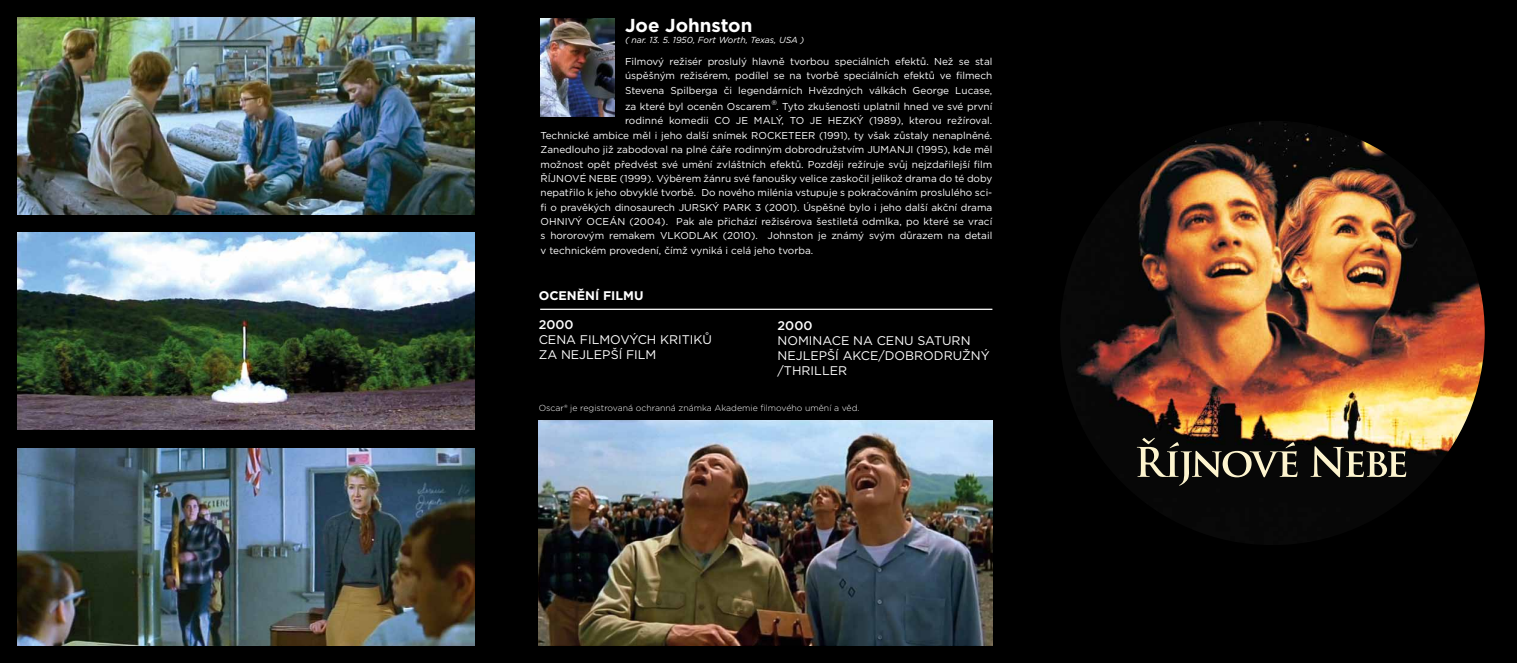
<style>
.page{position:relative;width:1517px;height:663px;background:#000}
.page>*{position:absolute;margin:0;border:0;box-sizing:border-box;transform-origin:0 0}
.t1{font:700 18.75px "Gotham";color:#fff}
.t2{font:12.5px/15px "Gotham";color:#fff}
.t3{font:700 12.5px "Gotham";color:#fff}
.t4{font:500 12.5px "Gotham";color:#fff}
.t5{font:10px/14.4px "Gotham";color:#fff;text-align:justify}
.t6{font:300 8.75px "Gotham";color:#fff}
.t7{font:italic 8.75px "Gotham";color:#fff}
.s1{font-weight:300;font-size:13.75px}
</style>
<div class="page">
<img style="left:540px;top:19px;width:74px;height:98px">
<hr style="left:540px;top:308px;width:452px;height:2px;background:#fff">
<img style="left:18px;top:18px;width:456px;height:196px">
<img style="left:18px;top:448px;width:456px;height:197px">
<img style="left:18px;top:232px;width:456px;height:197px">
<img style="left:539px;top:420px;width:453px;height:225px">
<img style="left:1060px;top:121px;width:424px;height:424px;border-radius:212px">
<svg style="left:1137px;top:438px;width:160px;height:47px"></svg>
<svg style="left:1310px;top:446px;width:96px;height:31px"></svg>
<h1 class="t1" style="left:625px;top:13px;width:129px">Joe Johnston</h1>
<p class="t7" style="left:625px;top:35px;width:181px">( nar. 13. 5. 1950, Fort Worth, Texas, USA )</p>
<p class="t5" style="left:625px;top:54px;width:369px">Filmový režisér proslulý hlavně tvorbou speciálních efektů. Než se stal úspěšným režisérem, podílel se na tvorbě speciálních efektů ve filmech Stevena Spilberga či legendárních Hvězdných válkách George Lucase,</p>
<p class="t5" style="left:625px;top:99px;width:369px">za které byl oceněn Oscarem<span class="s1">®</span>. Tyto zkušenosti uplatnil hned ve své první</p>
<p class="t5" style="left:625px;top:113px;width:369px">rodinné komedii CO JE MALÝ, TO JE HEZKÝ (1989), kterou režíroval.</p>
<p class="t5" style="left:540px;top:128px;width:453px">Technické ambice měl i jeho další snímek ROCKETEER (1991), ty však zůstaly nenaplněné.</p>
<p class="t5" style="left:540px;top:142px;width:453px">Zanedlouho již zabodoval na plné čáře rodinným dobrodružstvím JUMANJI (1995), kde měl</p>
<p class="t5" style="left:540px;top:157px;width:453px">možnost opět předvést své umění zvláštních efektů. Později režíruje svůj nejzdařilejší film</p>
<p class="t5" style="left:540px;top:171px;width:453px">ŘÍJNOVÉ NEBE (1999). Výběrem žánru své fanoušky velice zaskočil jelikož drama do té doby</p>
<p class="t5" style="left:540px;top:185px;width:453px">nepatřilo k jeho obvyklé tvorbě. Do nového milénia vstupuje s pokračováním proslulého sci-</p>
<p class="t5" style="left:540px;top:200px;width:453px">fi o pravěkých dinosaurech JURSKÝ PARK 3 (2001). Úspěšné bylo i jeho další akční drama</p>
<p class="t5" style="left:540px;top:214px;width:453px">OHNIVÝ OCEÁN (2004). Pak ale přichází režisérova šestiletá odmlka, po které se vrací</p>
<p class="t5" style="left:540px;top:228px;width:453px">s hororovým remakem VLKODLAK (2010). Johnston je známý svým důrazem na detail</p>
<p class="t5" style="left:540px;top:243px;width:274px">v technickém provedení, čímž vyniká i celá jeho tvorba.</p>
<p class="t3" style="left:539px;top:287px;width:106px">OCENĚNÍ FILMU</p>
<p class="t4" style="left:539px;top:316px;width:36px">2000</p>
<p class="t2" style="left:539px;top:332px;width:175px">CENA FILMOVÝCH KRITIKŮ<br>ZA NEJLEPŠÍ FILM</p>
<p class="t4" style="left:777px;top:317px;width:36px">2000</p>
<p class="t2" style="left:777px;top:332px;width:214px">NOMINACE NA CENU SATURN<br>NEJLEPŠÍ AKCE/DOBRODRUŽNÝ /THRILLER</p>
<p class="t6" style="left:539px;top:402px;width:322px">Oscar® je registrovaná ochranná známka Akademie filmového umění a věd.</p>
</div>
